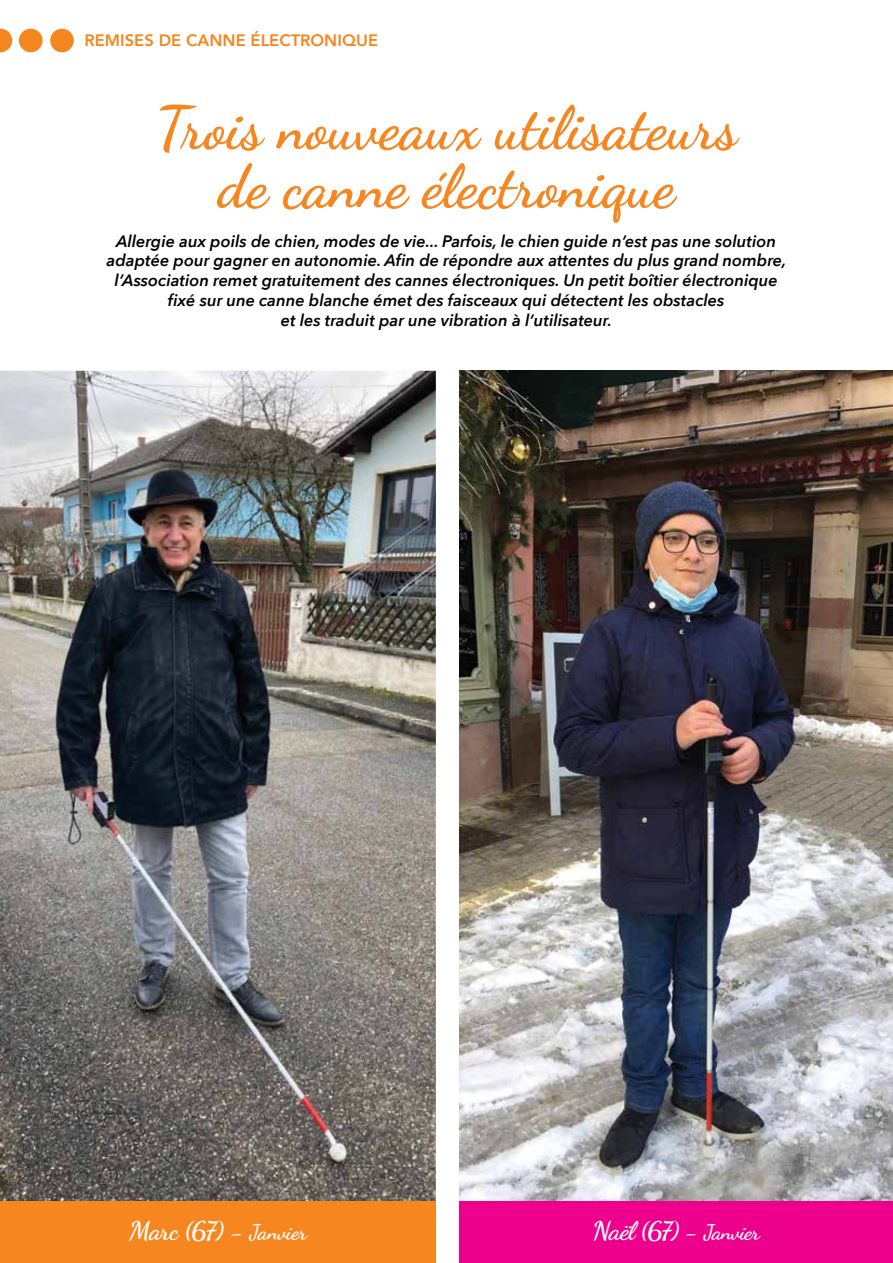
<style>
.page{position:relative;width:893px;height:1263px;background:#fff}
.page>*{position:absolute;margin:0;border:0;box-sizing:border-box;transform-origin:0 0}
.t1{font:700 60px/58.5px "Dancing Script";color:#f6861f;text-align:center}
.t2{font:700 25.5px "Dancing Script";letter-spacing:-.035em;color:#fff;scale:1.04 1}
.t3{font:italic 600 16.5px/19.8px "Avenir Next";color:#000;text-align:center}
.t4{font:800 16.5px "Avenir";color:#f6861f}
.s1{font-size:21px}
</style>
<div class="page">
<img style="left:459px;top:371px;width:434px;height:830px">
<img style="left:0;top:371px;width:436px;height:830px">
<div style="left:0;top:1201px;width:436px;height:62px;background:#f6861f"></div>
<div style="left:459px;top:1201px;width:434px;height:62px;background:#ec008c"></div>
<div style="left:50px;top:29px;width:24px;height:23px;background:#f6861f;border-radius:50%"></div>
<div style="left:19px;top:29px;width:24px;height:23px;background:#f6861f;border-radius:50%"></div>
<svg style="left:0;top:29px;width:12px;height:23px"></svg>
<p class="t4" style="left:84px;top:27px;width:187px">REMISES DE CANNE ÉLECTR</p>
<p class="t4" style="left:311px;top:27px;width:26px">ONIQUE</p>
<h1 class="t1" style="left:155px;top:98px;width:583px">Trois nouveaux utilisateurs de canne électronique</h1>
<p class="t3" style="left:107px;top:230px;width:681px">Allergie aux poils de chien, modes de vie... Parfois, le chien guide n’est pas une solution adaptée pour gagner en autonomie. Afin de répondre aux attentes du plus grand nombre, l’Association remet gratuitement des cannes électroniques. Un petit boîtier électronique fixé sur une canne blanche émet des faisceaux qui détectent les obstacles<br>et les traduit par une vibration à l’utilisateur.</p>
<h2 class="t2" style="left:129px;top:1215px;width:172px">Marc (67) - <span class="s1">Janvier</span></h2>
<h2 class="t2" style="left:593px;top:1215px;width:162px">Naël (67) - <span class="s1">Janvier</span></h2>
</div>
